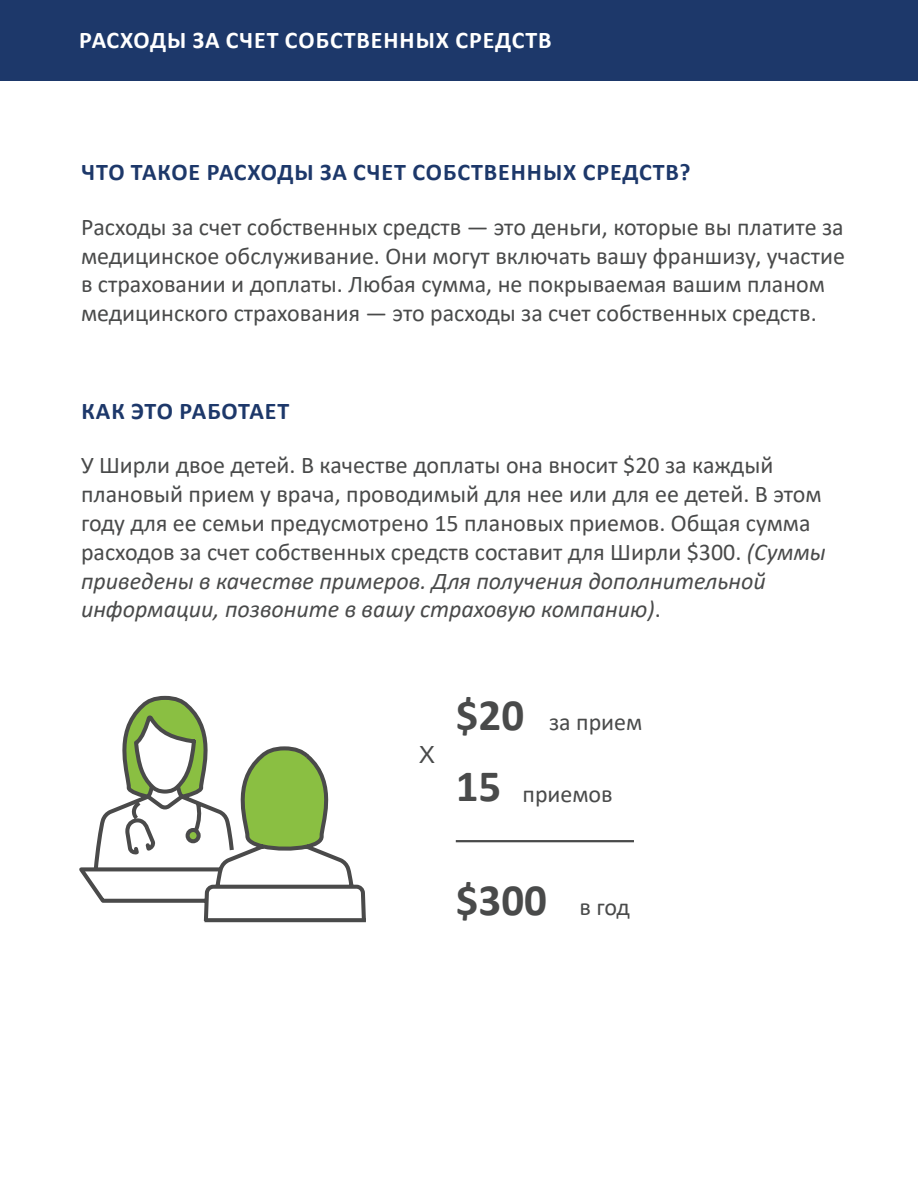
<style>
.page{position:relative;width:918px;height:1188px;background:#fff}
.page>*{position:absolute;margin:0;border:0;box-sizing:border-box;transform-origin:0 0}
.t1{font:700 45px "Calibri";color:#494a4a}
.t2{font:24px/28.8px "Calibri";color:#494a4a}
.t3{font:700 24px "Calibri";letter-spacing:.04em;color:#1d386a}
.t4{font:700 24px "Calibri";letter-spacing:.04em;color:#fff}
.t5{font:24px "Avenir LT Std";color:#494a4a}
.s1{font-style:italic}
</style>
<div class="page">
<div style="left:0;top:0;width:918px;height:81px;background:#1d386a"></div>
<hr style="left:456px;top:840px;width:178px;height:2px;background:#494a4a">
<svg style="left:122px;top:695px;width:86px;height:49px"></svg>
<svg style="left:79px;top:744px;width:287px;height:179px"></svg>
<svg style="left:205px;top:918px;width:161px;height:4px"></svg>
<p class="t4" style="left:79px;top:23px;width:474px">РАСХОДЫ ЗА СЧЕТ СОБСТВЕННЫХ СРЕДСТВ</p>
<p class="t3" style="left:81px;top:155px;width:611px">ЧТО ТАКОЕ РАСХОДЫ ЗА СЧЕТ СОБСТВЕННЫХ СРЕДСТВ?</p>
<p class="t2" style="left:81px;top:212px;width:765px">Расходы за счет собственных средств — это деньги, которые вы платите за медицинское обслуживание. Они могут включать вашу франшизу, участие в страховании и доплаты. Любая сумма, не покрываемая вашим планом медицинского страхования — это расходы за счет собственных средств.</p>
<p class="t3" style="left:81px;top:394px;width:209px">КАК ЭТО РАБОТАЕТ</p>
<p class="t2" style="left:81px;top:450px;width:746px">У Ширли двое детей. В качестве доплаты она вносит $20 за каждый плановый прием у врача, проводимый для нее или для ее детей. В этом году для ее семьи предусмотрено 15 плановых приемов. Общая сумма расходов за счет собственных средств составит для Ширли $300. <span class="s1">(Суммы приведены в качестве примеров. Для получения дополнительной информации, позвоните в вашу страховую компанию)</span>.</p>
<p class="t5" style="left:419px;top:740px;width:17px">X</p>
<p class="t1" style="left:456px;top:683px;width:70px">$20</p>
<p class="t2" style="left:549px;top:707px;width:95px">за прием</p>
<p class="t1" style="left:456px;top:755px;width:47px">15</p>
<p class="t2" style="left:523px;top:779px;width:92px">приемов</p>
<p class="t1" style="left:456px;top:868px;width:93px">$300</p>
<p class="t2" style="left:579px;top:892px;width:52px">в год</p>
</div>
